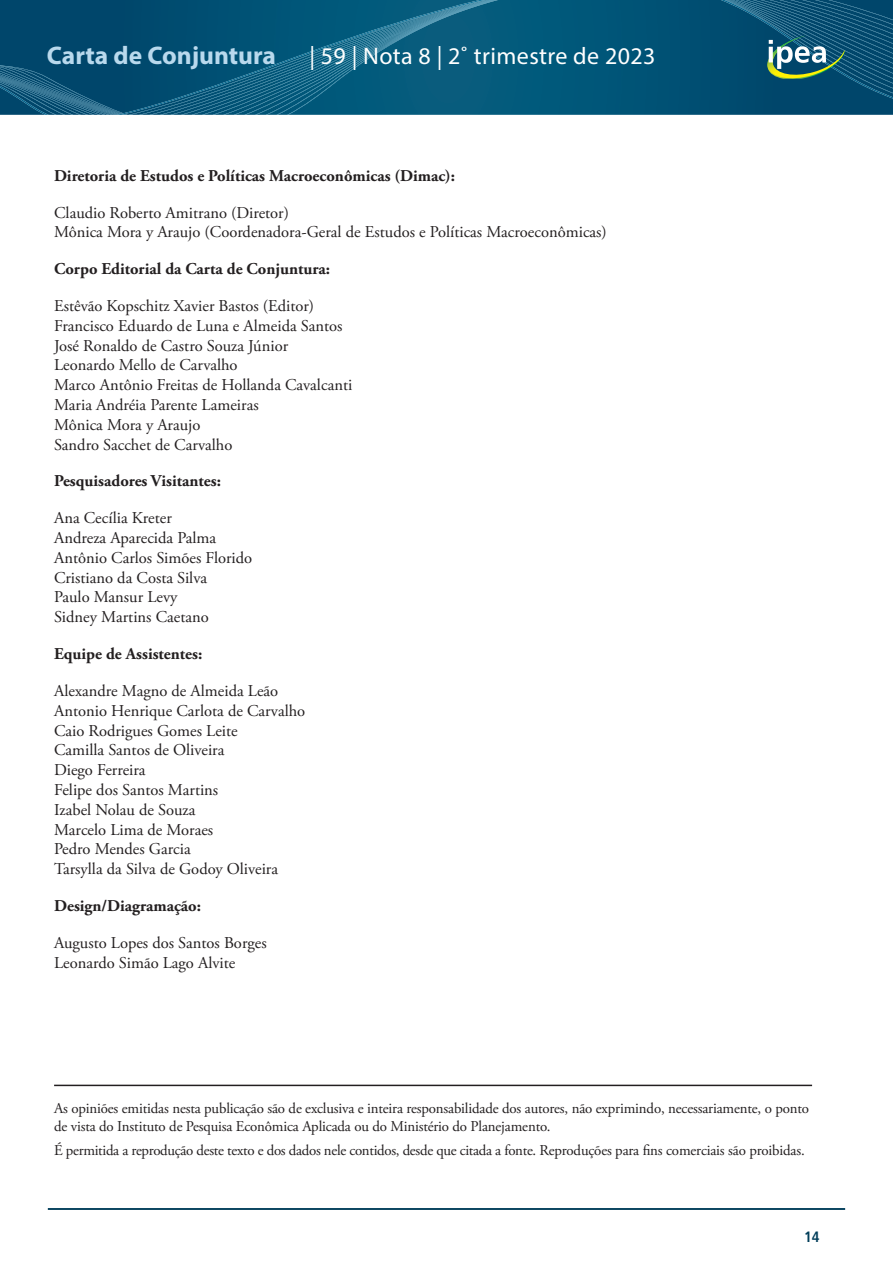
<style>
.page{position:relative;width:893px;height:1263px;background:#fff}
.page>*{position:absolute;margin:0;border:0;box-sizing:border-box;transform-origin:0 0}
.t1{font:700 25.5px "Myriad Pro";color:#b9d9ed}
.t2{font:24px "Myriad Pro";letter-spacing:.015em;color:#fff}
.t3{font:16.5px "Adobe Garamond Pro";color:#231f20}
.t4{font:700 16.5px "Adobe Garamond Pro";color:#231f20}
.t5{font:15px/18px "Adobe Garamond Pro";letter-spacing:-.01em;color:#231f20}
.t6{font:700 condensed 15px "Frutiger LT Pro";color:#013d59}
</style>
<div class="page">
<svg style="left:498px;top:0;width:395px;height:115px;background:#015376"></svg>
<svg style="left:0;top:0;width:498px;height:115px;background:#095779"></svg>
<hr style="left:48px;top:1208px;width:797px;height:2px;background:#013d59">
<svg style="left:721px;top:0;width:172px;height:100px;background:#165876"></svg>
<hr style="left:54px;top:1085px;width:758px;height:1px;background:#231f20">
<h1 class="t1" style="left:47px;top:39px;width:230px">Carta de Conjuntura</h1>
<h2 class="t2" style="left:309px;top:41px;width:347px">| 59 | Nota 8 | 2˚ trimestre de 2023</h2>
<p class="t4" style="left:54px;top:166px;width:403px">Diretoria de Estudos e Políticas Macroeconômicas (Dimac):</p>
<p class="t3" style="left:54px;top:202px;width:236px">Claudio Roberto Amitrano (Diretor)</p>
<p class="t3" style="left:54px;top:222px;width:554px">Mônica Mora y Araujo (Coordenadora-Geral de Estudos e Políticas Macroeconômicas)</p>
<p class="t4" style="left:54px;top:259px;width:278px">Corpo Editorial da Carta de Conjuntura:</p>
<p class="t3" style="left:54px;top:296px;width:262px">Estêvão Kopschitz Xavier Bastos (Editor)</p>
<p class="t3" style="left:54px;top:316px;width:290px">Francisco Eduardo de Luna e Almeida Santos</p>
<p class="t3" style="left:54px;top:335px;width:236px">José Ronaldo de Castro Souza Júnior</p>
<p class="t3" style="left:54px;top:355px;width:185px">Leonardo Mello de Carvalho</p>
<p class="t3" style="left:54px;top:375px;width:300px">Marco Antônio Freitas de Hollanda Cavalcanti</p>
<p class="t3" style="left:54px;top:395px;width:206px">Maria Andréia Parente Lameiras</p>
<p class="t3" style="left:54px;top:415px;width:148px">Mônica Mora y Araujo</p>
<p class="t3" style="left:54px;top:434px;width:180px">Sandro Sacchet de Carvalho</p>
<p class="t4" style="left:54px;top:472px;width:168px">Pesquisadores Visitantes:</p>
<p class="t3" style="left:54px;top:508px;width:119px">Ana Cecília Kreter</p>
<p class="t3" style="left:54px;top:528px;width:164px">Andreza Aparecida Palma</p>
<p class="t3" style="left:54px;top:548px;width:200px">Antônio Carlos Simões Florido</p>
<p class="t3" style="left:54px;top:567px;width:154px">Cristiano da Costa Silva</p>
<p class="t3" style="left:54px;top:587px;width:125px">Paulo Mansur Levy</p>
<p class="t3" style="left:54px;top:607px;width:156px">Sidney Martins Caetano</p>
<p class="t4" style="left:54px;top:644px;width:150px">Equipe de Assistentes:</p>
<p class="t3" style="left:54px;top:681px;width:226px">Alexandre Magno de Almeida Leão</p>
<p class="t3" style="left:54px;top:700px;width:253px">Antonio Henrique Carlota de Carvalho</p>
<p class="t3" style="left:54px;top:720px;width:185px">Caio Rodrigues Gomes Leite</p>
<p class="t3" style="left:54px;top:740px;width:172px">Camilla Santos de Oliveira</p>
<p class="t3" style="left:54px;top:760px;width:93px">Diego Ferreira</p>
<p class="t3" style="left:54px;top:780px;width:166px">Felipe dos Santos Martins</p>
<p class="t3" style="left:54px;top:799px;width:143px">Izabel Nolau de Souza</p>
<p class="t3" style="left:54px;top:819px;width:161px">Marcelo Lima de Moraes</p>
<p class="t3" style="left:54px;top:839px;width:138px">Pedro Mendes Garcia</p>
<p class="t3" style="left:54px;top:859px;width:225px">Tarsylla da Silva de Godoy Oliveira</p>
<p class="t4" style="left:54px;top:896px;width:148px">Design/Diagramação:</p>
<p class="t3" style="left:54px;top:933px;width:214px">Augusto Lopes dos Santos Borges</p>
<p class="t3" style="left:54px;top:952px;width:183px">Leonardo Simão Lago Alvite</p>
<p class="t5" style="left:54px;top:1099px;width:756px">As opiniões emitidas nesta publicação são de exclusiva e inteira responsabilidade dos autores, não exprimindo, necessariamente, o ponto de vista do Instituto de Pesquisa Econômica Aplicada ou do Ministério do Planejamento.</p>
<p class="t5" style="left:54px;top:1141px;width:752px">É permitida a reprodução deste texto e dos dados nele contidos, desde que citada a fonte. Reproduções para fins comerciais são proibidas.</p>
<p class="t6" style="left:804px;top:1228px;width:17px">14</p>
</div>
